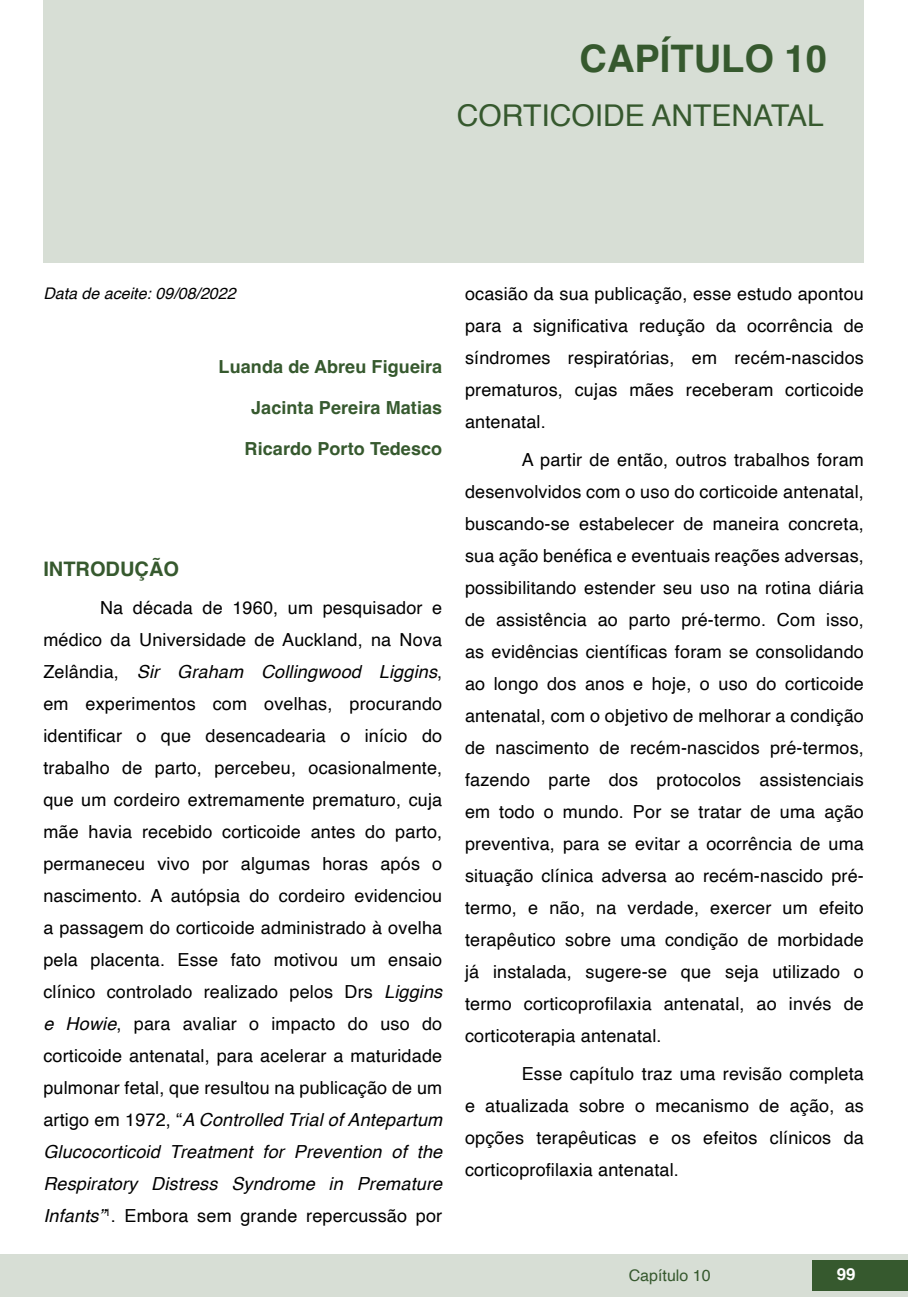
<style>
.page{position:relative;width:908px;height:1304px;background:#fff}
.page>*{position:absolute;margin:0;border:0;box-sizing:border-box;transform-origin:0 0}
.cap{font:700 38px "Helvetica";color:#36592e}
.nome_artigos{font:30px "Helvetica";color:#36592e}
.TITULOS{font:700 20px "Helvetica";color:#36592e}
.txt{font:18px/32px "Helvetica";letter-spacing:.01em;color:#000;text-align:justify}
.nome_autores{font:700 18px "Helvetica";letter-spacing:.005em;color:#36592e}
.t1{font:700 16.8px "Helvetica";color:#fff}
.t2{font:italic 16px "Helvetica";color:#000}
.t3{font:16px "Helvetica";color:#36592e}
.s1{font-style:italic}
</style>
<div class="page">
<div style="left:0;top:1254px;width:906px;height:43px;background:#d7ded5"></div>
<div style="left:812px;top:1261px;width:95px;height:30px;background:#36592e"></div>
<div style="left:43px;top:0;width:820px;height:263px;background:#d7ded5"></div>
<p class="cap" style="left:579px;top:35px;width:249px">CAPÍTULO 10</p>
<p class="nome_artigos" style="left:456px;top:93px;width:368px">CORTICOIDE ANTENATAL</p>
<p class="t2" style="left:43px;top:280px;width:194px">Data de aceite: 09/08/2022</p>
<p class="nome_autores" style="left:218px;top:356px;width:225px">Luanda de Abreu Figueira</p>
<p class="nome_autores" style="left:251px;top:397px;width:192px">Jacinta Pereira Matias</p>
<p class="nome_autores" style="left:244px;top:438px;width:199px">Ricardo Porto Tedesco</p>
<p class="TITULOS" style="left:43px;top:557px;width:137px">INTRODUÇÃO</p>
<p class="txt" style="left:43px;top:592px;width:400px;text-indent:57px">Na década de 1960, um pesquisador e médico da Universidade de Auckland, na Nova Zelândia, <span class="s1">Sir Graham Collingwood Liggins</span>, em experimentos com ovelhas, procurando identificar o que desencadearia o início do trabalho de parto, percebeu, ocasionalmente, que um cordeiro extremamente prematuro, cuja mãe havia recebido corticoide antes do parto, permaneceu vivo por algumas horas após o nascimento. A autópsia do cordeiro evidenciou a passagem do corticoide administrado à ovelha pela placenta. Esse fato motivou um ensaio clínico controlado realizado pelos Drs <span class="s1">Liggins e Howie</span>, para avaliar o impacto do uso do corticoide antenatal, para acelerar a maturidade pulmonar fetal, que resultou na publicação de um artigo em 1972, “<span class="s1">A Controlled Trial of Antepartum Glucocorticoid Treatment for Prevention of the Respiratory Distress Syndrome in Premature Infants”</span><sup>1</sup>. Embora sem grande repercussão por</p>
<p class="txt" style="left:465px;top:278px;width:400px">ocasião da sua publicação, esse estudo apontou para a significativa redução da ocorrência de síndromes respiratórias, em recém-nascidos prematuros, cujas mães receberam corticoide antenatal.</p>
<p class="txt" style="left:465px;top:444px;width:400px;text-indent:57px">A partir de então, outros trabalhos foram desenvolvidos com o uso do corticoide antenatal, buscando-se estabelecer de maneira concreta, sua ação benéfica e eventuais reações adversas, possibilitando estender seu uso na rotina diária de assistência ao parto pré-termo. Com isso, as evidências científicas foram se consolidando ao longo dos anos e hoje, o uso do corticoide antenatal, com o objetivo de melhorar a condição de nascimento de recém-nascidos pré-termos, fazendo parte dos protocolos assistenciais em todo o mundo. Por se tratar de uma ação preventiva, para se evitar a ocorrência de uma situação clínica adversa ao recém-nascido pré&shy;termo, e não, na verdade, exercer um efeito terapêutico sobre uma condição de morbidade já instalada, sugere-se que seja utilizado o termo corticoprofilaxia antenatal, ao invés de corticoterapia antenatal.</p>
<p class="txt" style="left:465px;top:1058px;width:400px;text-indent:57px">Esse capítulo traz uma revisão completa e atualizada sobre o mecanismo de ação, as opções terapêuticas e os efeitos clínicos da corticoprofilaxia antenatal.</p>
<p class="t3" style="left:628px;top:1263px;width:83px">Capítulo 10</p>
<p class="t1" style="left:836px;top:1264px;width:20px">99</p>
</div>
